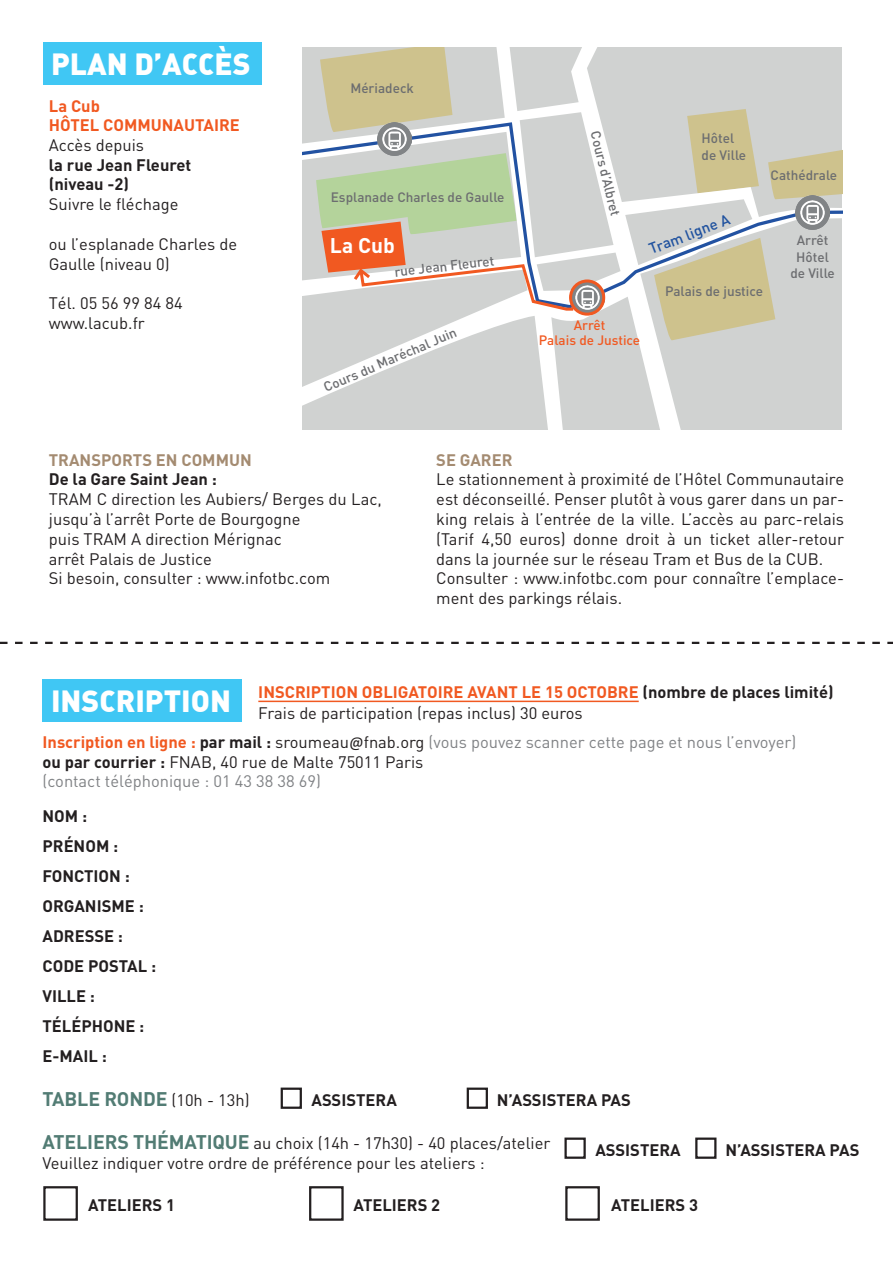
<style>
.page{position:relative;width:893px;height:1263px;background:#fff}
.page>*{position:absolute;margin:0;border:0;box-sizing:border-box;transform-origin:0 0}
.t1{font:900 30px "DIN Alternate";color:#fff}
.t2{font:700 21px "DIN";color:#fff}
.t3{font:700 19.5px "DIN";color:#527c74}
.t4{font:16.5px/19.8px "DIN";color:#231f20}
.t5{font:700 16.5px/30px "DIN";color:#231f20}
.t6{font:16.5px/19.5px "DIN";color:#808285}
.t7{font:700 16.5px "DIN";color:#a48b71}
.t8{font:700 16.5px/19.5px "DIN";color:#f15921}
.t9{font:500 15px "DIN";color:#20529f}
.t10{font:500 13.5px/16.2px "DIN";color:#6c6d70}
.t11{font:500 13.5px/15px "DIN";color:#f15921;text-align:center}
.s1{font-weight:700;color:#f15921}
.s2{font-weight:700}
.s3{font-weight:700;color:#231f20}
.s4{color:#231f20}
.s5{font-family:"Calibri";color:#231f20}
</style>
<div class="page">
<hr style="left:258px;top:701px;width:381px;height:1px;background:#f15921">
<div style="left:281px;top:1087px;width:21px;height:22px;border:2px solid #231f20"></div>
<div style="left:467px;top:1087px;width:21px;height:22px;border:2px solid #231f20"></div>
<div style="left:43px;top:1186px;width:35px;height:35px;border:2px solid #231f20"></div>
<div style="left:309px;top:1186px;width:35px;height:35px;border:2px solid #231f20"></div>
<div style="left:565px;top:1186px;width:35px;height:35px;border:2px solid #231f20"></div>
<svg style="left:0;top:642px;width:893px;height:2px"></svg>
<div style="left:43px;top:43px;width:218px;height:42px;background:#40c7f4"></div>
<div style="left:43px;top:679px;width:199px;height:43px;background:#40c7f4"></div>
<div style="left:564px;top:1137px;width:22px;height:22px;border:2px solid #231f20"></div>
<div style="left:695px;top:1137px;width:21px;height:22px;border:2px solid #231f20"></div>
<svg style="left:303px;top:47px;width:539px;height:383px;fill:#d0d2d1"></svg>
<svg style="left:303px;top:120px;width:539px;height:190px"></svg>
<img style="left:378px;top:122px;width:33px;height:31px">
<img style="left:796px;top:196px;width:33px;height:33px">
<svg style="left:316px;top:153px;width:291px;height:164px"></svg>
<h1 class="t1" style="left:51px;top:44px;width:201px">PLAN D’ACC ÈS</h1>
<p class="t8" style="left:49px;top:95px;width:53px">LA CUB<br>HÔTEL</p>
<p class="t8" style="left:103px;top:115px;width:59px">COMMUNAUTAIRE</p>
<p class="t4" style="left:49px;top:135px;width:97px">Accès depuis</p>
<p class="t5" style="left:49px;top:154px;width:144px;line-height:19.8px">LA RUE JEAN FLEURET (NIVEAU -2)</p>
<p class="t4" style="left:49px;top:194px;width:131px">Suivre le fléchage</p>
<p class="t4" style="left:49px;top:234px;width:190px">ou l’esplanade Charles de<br>Gaulle (niveau 0)</p>
<p class="t4" style="left:49px;top:293px;width:135px">Tél. 05 56 99 84 84 www.lacub.fr</p>
<p class="t10" style="left:350px;top:80px;width:65px">Mériadeck</p>
<p class="t10" style="left:331px;top:189px;width:175px">Esplanade Charles de Gaulle</p>
<p class="t2" style="left:330px;top:232px;width:66px">LA CUB</p>
<p class="t10" style="left:394px;top:263px;width:102px;rotate:-6deg">rue Jean Fleuret</p>
<p class="t10" style="left:603px;top:129px;width:88px;rotate:76deg">Cours d’Albret</p>
<p class="t10" style="left:321px;top:380px;width:144px;rotate:-23deg">Cours du Maréchal Juin</p>
<p class="t11" style="left:539px;top:317px;width:103px">Arrêt<br>Palais de Justice</p>
<p class="t10" style="left:702px;top:130px;width:46px">Hôtel de Ville</p>
<p class="t9" style="left:646px;top:240px;width:87px;rotate:-21deg">Tram ligne A</p>
<p class="t10" style="left:665px;top:283px;width:99px">Palais de justice</p>
<p class="t10" style="left:770px;top:167px;width:68px">Cathédrale</p>
<p class="t10" style="left:790px;top:232px;width:46px;text-align:center">Arrêt<br>Hôtel de Ville</p>
<p class="t7" style="left:49px;top:449px;width:21px">TRANSPORTS</p>
<p class="t7" style="left:156px;top:449px;width:85px">EN COMMUN</p>
<p class="t5" style="left:49px;top:464px;width:169px">DE LA GARE SAINT JEAN :</p>
<p class="t4" style="left:49px;top:489px;width:334px">TRAM C direction les Aubiers/ Berges du Lac, jusqu’à l’arrêt Porte de Bourgogne<br>puis TRAM A direction Mérignac<br>arrêt Palais de Justice<br>Si besoin, consulter : www.infotbc.com</p>
<p class="t7" style="left:436px;top:449px;width:35px">SE GARER</p>
<p class="t4" style="left:436px;top:469px;width:409px">Le stationnement à proximité de l’Hôtel Communautaire est déconseillé. Penser plutôt à vous garer dans un par&shy;king relais à l’entrée de la ville. L’accès au parc-relais (Tarif 4,50 euros) donne droit à un ticket aller-retour dans la journée sur le réseau Tram et Bus de la CUB.<br>Consulter : www.infotbc.com pour connaître l’emplace&shy;ment des parkings rélais.</p>
<h1 class="t1" style="left:51px;top:681px;width:182px">INSCRIPTION</h1>
<p class="t4" style="left:258px;top:682px;width:577px;line-height:21px"><span class="s1">INSCRIPTION OBLIGATOIRE AVANT LE 15 OCTOBRE</span> <span class="s2">(NOMBRE DE PLACES LIMITÉ)<br></span>Frais de participation (repas inclus) 30 euros</p>
<p class="t6" style="left:43px;top:732px;width:755px"><span class="s1">INSCRIPTION EN LIGNE :</span> <span class="s3">PAR MAIL :</span> <span class="s4">sroumeau</span><span class="s5">@</span><span class="s4">fnab.org</span> (vous pouvez scanner cette page et nous l’envoyer)<br><span class="s3">OU PAR COURRIER :</span> <span class="s4">FNAB, 40 rue de Malte 75011 Paris<br></span>(contact téléphonique : 01 43 38 38 69)</p>
<p class="t5" style="left:43px;top:801px;width:77px">NOM :<br>PRÉNOM :<br>FONCTION</p>
<p class="t5" style="left:125px;top:861px;width:7px">:</p>
<p class="t5" style="left:43px;top:891px;width:21px">ORGANIS</p>
<p class="t5" style="left:112px;top:891px;width:34px">ME :</p>
<p class="t5" style="left:43px;top:921px;width:22px">ADRESSE</p>
<p class="t5" style="left:118px;top:921px;width:7px">:</p>
<p class="t5" style="left:43px;top:951px;width:22px">CODE</p>
<p class="t5" style="left:88px;top:951px;width:11px">POSTAL</p>
<p class="t5" style="left:151px;top:951px;width:7px">:</p>
<p class="t5" style="left:43px;top:981px;width:19px">VILLE</p>
<p class="t5" style="left:43px;top:981px;width:54px;text-align:right">:<br>TÉLÉPHONE</p>
<p class="t5" style="left:139px;top:1011px;width:7px">:</p>
<p class="t5" style="left:43px;top:1041px;width:40px">E-MAIL</p>
<p class="t5" style="left:102px;top:1041px;width:7px">:</p>
<p class="t3" style="left:43px;top:1086px;width:23px">TABLE</p>
<p class="t3" style="left:104px;top:1086px;width:14px">RONDE</p>
<p class="t4" style="left:172px;top:1090px;width:80px">(10h - 13h)</p>
<p class="t3" style="left:43px;top:1130px;width:23px">ATELIERS</p>
<p class="t3" style="left:133px;top:1130px;width:64px">TH ÉMATIQUE</p>
<p class="t5" style="left:311px;top:1084px;width:21px">ASSISTERA</p>
<p class="t5" style="left:497px;top:1084px;width:26px">N’ASSISTERA</p>
<p class="t5" style="left:601px;top:1084px;width:11px">PAS</p>
<p class="t4" style="left:43px;top:1133px;width:509px;text-indent:211px">au choix (14h - 17h30) - 40 places/atelier<br>Veuillez indiquer votre ordre de préférence pour les ateliers :</p>
<p class="t5" style="left:595px;top:1134px;width:21px">ASSISTERA</p>
<p class="t5" style="left:725px;top:1134px;width:26px">N’ASSISTERA</p>
<p class="t5" style="left:830px;top:1134px;width:11px">PAS</p>
<p class="t5" style="left:88px;top:1189px;width:11px">ATELIERS</p>
<p class="t5" style="left:166px;top:1189px;width:10px">1</p>
<p class="t5" style="left:353px;top:1189px;width:11px">ATELIERS</p>
<p class="t5" style="left:431px;top:1189px;width:10px">2</p>
<p class="t5" style="left:611px;top:1189px;width:11px">ATELIERS</p>
<p class="t5" style="left:689px;top:1189px;width:10px">3</p>
</div>
